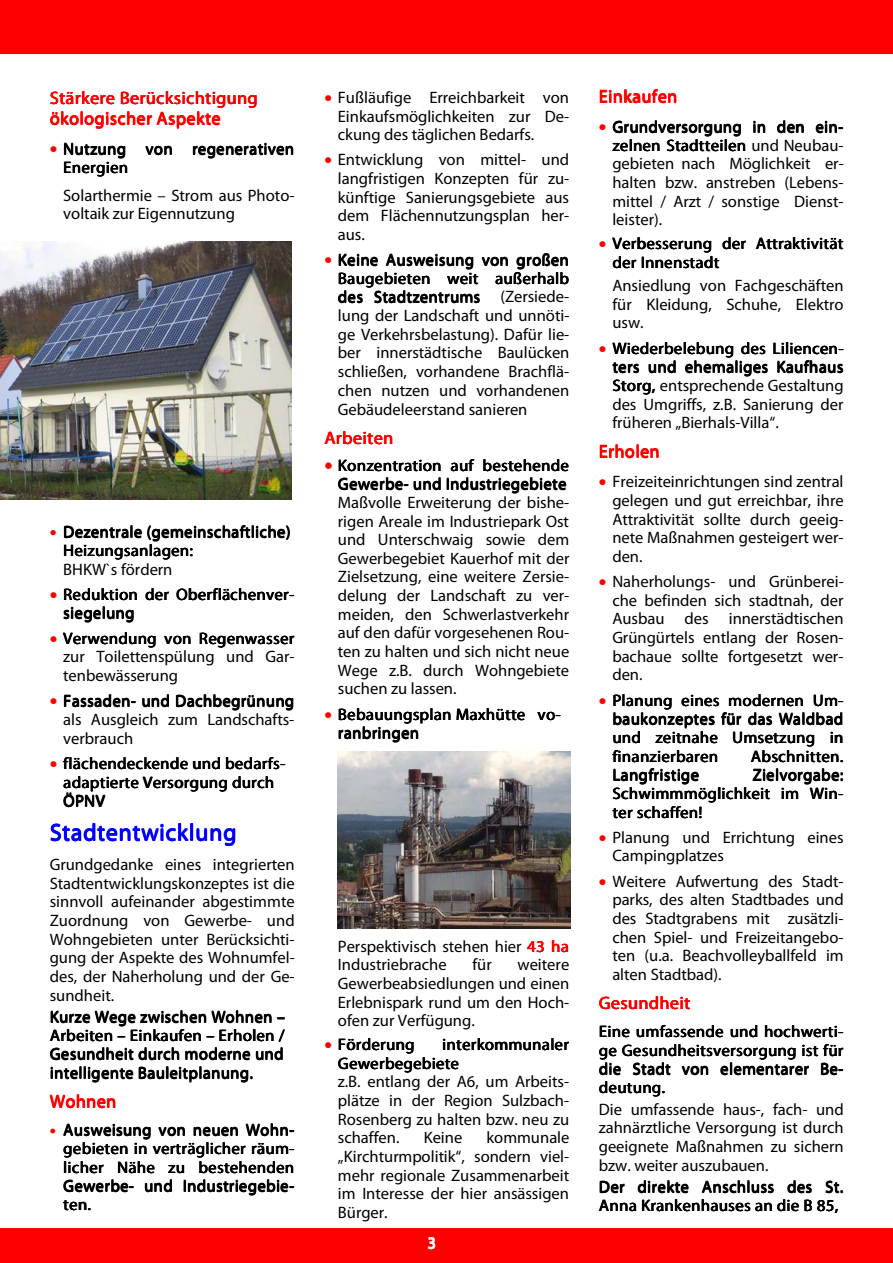
<style>
.page{position:relative;width:893px;height:1263px;background:#fff}
.page>*{position:absolute;margin:0;border:0;box-sizing:border-box;transform-origin:0 0}
.t1{font:24px "Myriad Pro";letter-spacing:.03em;color:#00f}
.t2{font:18px/20.4px "Myriad Pro";letter-spacing:.03em;color:#f00}
.t3{font:16.5px/18.6px "Myriad Pro";letter-spacing:.005em;color:#000;text-align:justify}
.t4{font:16.5px/18.6px "Myriad Pro";letter-spacing:.025em;color:#000}
.t5{font:16.5px/18.6px "Myriad Pro";letter-spacing:.03em;color:#000}
.t6{font:16.5px "Myriad Pro";color:#fff}
.t7{font:13.5px "Symbol";color:#f00}
.s1{color:#f00}
</style>
<div class="page">
<img style="left:338px;top:752px;width:232px;height:176px">
<div style="left:0;top:1229px;width:892px;height:34px;background:#f00"></div>
<img style="left:0;top:242px;width:291px;height:257px">
<div style="left:0;top:0;width:892px;height:53px;background:#f00"></div>
<p class="t2" style="left:50px;top:88px;width:209px">Stärkere Berücksichtigung ökologischer Aspekte</p>
<p class="t4" style="left:63px;top:140px;width:232px;text-indent:-14px"><span class="s1">•</span> Nutzung von regenerativen<br>Energien</p>
<p class="t3" style="left:63px;top:154px;width:233px;line-height:27.8px">Energien<br>Solarthermie – Strom aus Photo-</p>
<p class="t3" style="left:63px;top:205px;width:173px">voltaik zur Eigennutzung</p>
<p class="t4" style="left:63px;top:523px;width:229px;text-indent:-14px"><span class="s1">•</span> Dezentrale (gemeinschaftliche)<br>Heizungsanlagen:<br>BHKW`s fördern</p>
<p class="t4" style="left:63px;top:586px;width:232px;text-indent:-14px"><span class="s1">•</span> Reduktion der Oberflächenver&shy;siegelung</p>
<p class="t4" style="left:64px;top:604px;width:73px">siegelung</p>
<p class="t3" style="left:63px;top:630px;width:233px;text-indent:-13px"><span class="s1">•</span> Verwendung von Regenwasser zur Toilettenspülung und Gar&shy;tenbewässerung</p>
<p class="t5" style="left:50px;top:692px;width:82px"><span class="s1">•</span> assaden</p>
<p class="t3" style="left:75px;top:604px;width:10px">e</p>
<p class="t3" style="left:63px;top:692px;width:233px;text-indent:78px">und Dachbegrünung als Ausgleich zum Landschafts&shy;verbrauch</p>
<p class="t5" style="left:63px;top:755px;width:223px;text-indent:-14px"><span class="s1">•</span> flächendeckende und bedarfs&shy;adaptierte Versorgung durch<br>ÖPNV</p>
<h1 class="t1" style="left:50px;top:821px;width:188px">Stadtentwicklung</h1>
<p class="t3" style="left:50px;top:856px;width:246px">Grundgedanke eines integrierten Stadtentwicklungskonzeptes ist die sinnvoll aufeinander abgestimmte Zuordnung von Gewerbe- und Wohngebieten unter Berücksichti&shy;gung der Aspekte des Wohnumfel&shy;des, der Naherholung und der Ge&shy;sundheit.</p>
<p class="t4" style="left:50px;top:1008px;width:237px;line-height:19px">Kurze Wege zwischen Wohnen –<br>Arbeiten</p>
<p class="t5" style="left:64px;top:692px;width:150px">Fassaden- und Dach</p>
<p class="t3" style="left:50px;top:1027px;width:236px;text-indent:80px">Einkaufen – Erholen / Gesundheit durch moderne und intelligente Bauleitplanung.</p>
<p class="t2" style="left:50px;top:1092px;width:68px">Wohnen</p>
<p class="t7" style="left:50px;top:1122px;width:8px">•</p>
<p class="t4" style="left:64px;top:1121px;width:232px">Ausweisung von neuen Wohn&shy;gebieten in verträglicher räum-</p>
<p class="t5" style="left:50px;top:1027px;width:153px">Arbeiten – Einkaufen</p>
<p class="t4" style="left:64px;top:1140px;width:232px;line-height:18.1px;text-indent:177px">r<br>licher Nähe zu bestehenden</p>
<p class="t3" style="left:217px;top:1158px;width:79px">stehenden</p>
<p class="t5" style="left:64px;top:1177px;width:72px">Gewerbe-</p>
<p class="t3" style="left:187px;top:1177px;width:21px">nd</p>
<p class="t5" style="left:144px;top:1177px;width:152px">und Industriegebie-</p>
<p class="t3" style="left:63px;top:1196px;width:29px">ten.</p>
<p class="t3" style="left:338px;top:89px;width:233px;text-indent:-13px"><span class="s1">•</span> Fußläufige Erreichbarkeit von Einkaufsmöglichkeiten zur De&shy;ckung des täglichen Bedarfs.</p>
<p class="t3" style="left:338px;top:151px;width:233px;text-indent:-13px"><span class="s1">•</span> Entwicklung von mittel- und langfristigen Konzepten für zu&shy;künftige Sanierungsgebiete aus dem Flächennutzungsplan her&shy;aus.</p>
<p class="t4" style="left:324px;top:252px;width:246px;text-align:right"><span class="s1">•</span> Keine Ausweisung von großen<br>Baugebieten weit außerhalb (Zersiede-</p>
<p class="t3" style="left:338px;top:288px;width:233px;text-align:left">des Stadtzentrums<br>lung der Landschaft und unnöti&shy;ge Verkehrsbelastung). Dafür lie&shy;ber innerstädtische Baulücken schließen, vorhandene Brachflä&shy;chen nutzen und vorhandenen<br>Gebäudeleerstand sanieren</p>
<p class="t2" style="left:324px;top:428px;width:70px">Arbeiten</p>
<p class="t2" style="left:325px;top:428px;width:70px">Arbeiten</p>
<p class="t4" style="left:324px;top:456px;width:246px;text-align:right"><span class="s1">•</span> Konzentration auf bestehende<br>Gewerbe- und Industriegebiete</p>
<p class="t3" style="left:422px;top:475px;width:21px">nd</p>
<p class="t3" style="left:492px;top:475px;width:7px">r</p>
<p class="t3" style="left:338px;top:475px;width:233px;text-align:left;text-indent:220px">e<br>Maßvolle Erweiterung der bishe&shy;rigen Areale im Industriepark Ost und Unterschwaig sowie dem<br>Gewerbegebiet Kauerhof mit der<br>Zielsetzung, eine weitere Zersie&shy;delung der Landschaft zu ver&shy;meiden, den Schwerlastverkehr auf den dafür vorgesehenen Rou&shy;ten zu halten und sich nicht neue<br>Wege z.B. durch Wohngebiete suchen zu lassen.</p>
<p class="t4" style="left:338px;top:706px;width:224px;text-indent:-13px"><span class="s1">•</span> Bebauungsplan Maxhütte vo&shy;ranbringen</p>
<p class="t4" style="left:338px;top:724px;width:82px">ranbringen</p>
<p class="t3" style="left:338px;top:937px;width:233px">Perspektivisch stehen hier <span class="s1">43 ha<br></span>Industriebrache</p>
<p class="t3" style="left:472px;top:956px;width:21px">für</p>
<p class="t3" style="left:338px;top:956px;width:233px;text-indent:179px">weitere Gewerbeabsiedlungen und einen Erlebnispark rund um den Hoch&shy;ofen zur Verfügung.</p>
<p class="t4" style="left:324px;top:1036px;width:92px"><span class="s1">•</span> Förderung</p>
<p class="t3" style="left:338px;top:1036px;width:233px;text-align:left;text-indent:104px">interkommunaler<br>Gewerbegebiete<br>z.B. entlang der A6, um Arbeits&shy;plätze in der Region Sulzbach-<br>Rosenberg zu halten bzw. neu zu schaffen.</p>
<p class="t3" style="left:338px;top:1129px;width:233px;text-indent:149px">kommunale „Kirchturmpolitik“, sondern viel&shy;mehr regionale Zusammenarbeit im Interesse der hier ansässigen Bürger.</p>
<p class="t3" style="left:424px;top:1129px;width:40px">Keine</p>
<p class="t6" style="left:427px;top:1235px;width:10px">3</p>
<p class="t2" style="left:599px;top:87px;width:80px">Einkaufen</p>
<p class="t3" style="left:612px;top:118px;width:233px;text-indent:-14px"><span class="s1">•</span> Grundversorgung in den ein&shy;zelnen Stadtteilen und Neubau&shy;gebieten nach Möglichkeit er&shy;halten bzw. anstreben (Lebens&shy;mittel / Arzt / sonstige Dienst&shy;leister).</p>
<p class="t5" style="left:612px;top:235px;width:232px;text-indent:-14px"><span class="s1">•</span> Verbesserung der Attraktivität der Innenstadt</p>
<p class="t3" style="left:612px;top:277px;width:233px">Ansiedlung von Fachgeschäften für Kleidung, Schuhe, Elektro usw.</p>
<p class="t3" style="left:612px;top:340px;width:233px;text-indent:-13px"><span class="s1">•</span> Wiederbelebung des Liliencen&shy;ters und ehemaliges Kaufhaus Storg, entsprechende Gestaltung des Umgriffs, z.B. Sanierung der früheren „Bierhals-Villa“.</p>
<p class="t2" style="left:599px;top:442px;width:62px">Erholen</p>
<p class="t3" style="left:612px;top:473px;width:233px;text-indent:-13px"><span class="s1">•</span> Freizeiteinrichtungen sind zentral gelegen und gut erreichbar, ihre Attraktivität sollte durch geeig&shy;nete Maßnahmen gesteigert wer&shy;den.</p>
<p class="t3" style="left:612px;top:573px;width:233px;text-indent:-13px"><span class="s1">•</span> Naherholungs- und Grünberei&shy;che befinden sich stadtnah, der Ausbau des innerstädtischen Grüngürtels entlang der Rosen&shy;bachaue sollte fortgesetzt wer&shy;den.</p>
<p class="t3" style="left:612px;top:692px;width:233px;text-indent:-13px"><span class="s1">•</span> Planung eines modernen Um&shy;baukonzeptes für das Waldbad und zeitnahe Umsetzung in finanzierb</p>
<p class="t4" style="left:612px;top:747px;width:107px">finanzierbaren</p>
<p class="t5" style="left:750px;top:748px;width:94px">Abschnitten.</p>
<p class="t5" style="left:612px;top:766px;width:88px">Langfristige</p>
<p class="t3" style="left:612px;top:766px;width:232px;text-indent:140px">Zielvorgabe:<br>Schwimmmöglichkeit im Win&shy;ter schaffen!</p>
<p class="t3" style="left:612px;top:829px;width:233px;text-indent:-13px"><span class="s1">•</span> Planung und Errichtung eines<br>Campingplatzes</p>
<p class="t3" style="left:612px;top:872px;width:233px;text-indent:-13px"><span class="s1">•</span> Weitere Aufwertung des Stadt&shy;parks, des alten Stadtbades und des Stadtgrabens mit zusätzli&shy;chen Spiel- und Freizeitangebo&shy;ten (u.a. Beachvolleyballfeld im alten Stadtbad).</p>
<p class="t2" style="left:599px;top:993px;width:93px">Gesundheit</p>
<p class="t4" style="left:599px;top:1022px;width:245px;line-height:19px">Eine umfassende und hochwerti&shy;ge Gesundheitsverso gung ist für</p>
<p class="t4" style="left:598px;top:1041px;width:246px;text-indent:43px">sundheitsversor<br>die Stadt von elementarer Be&shy;deutung.</p>
<p class="t3" style="left:598px;top:1077px;width:246px;line-height:21.8px">deutung.<br>Die umfassende haus-, fach- und</p>
<p class="t3" style="left:598px;top:1119px;width:246px">zahnärztliche Versorgung ist durch geeignete Maßnahmen zu sichern bzw. weiter auszubauen.</p>
<p class="t5" style="left:598px;top:1178px;width:246px">Der direkte Anschluss des St.<br>Anna Krankenhauses an die B 85,</p>
<p class="t3" style="left:641px;top:1197px;width:10px">K</p>
<p class="t3" style="left:674px;top:1197px;width:37px">k h</p>
<p class="t3" style="left:803px;top:1197px;width:10px">B</p>
</div>
